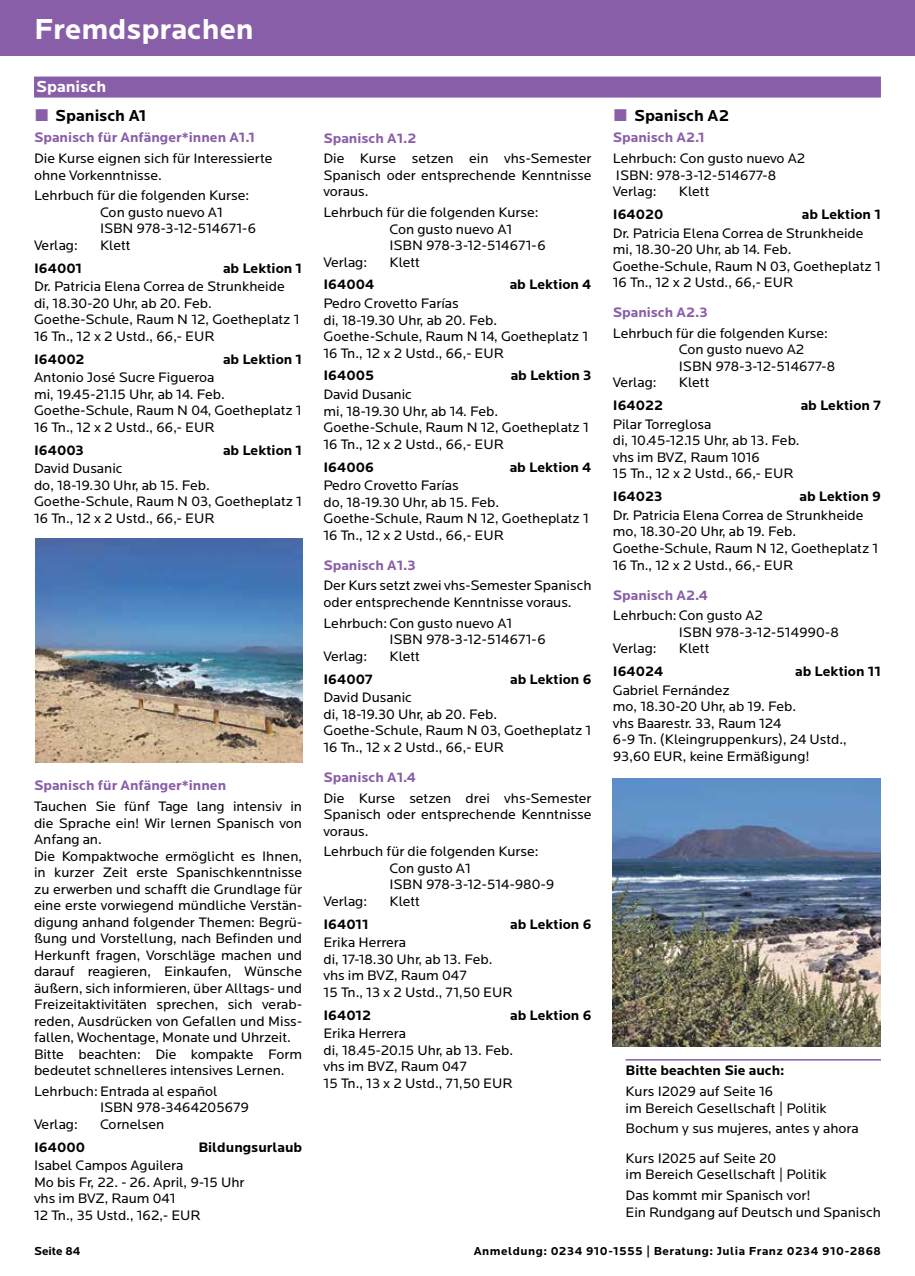
<style>
.page{position:relative;width:915px;height:1276px;background:#fff}
.page>*{position:absolute;margin:0;border:0;box-sizing:border-box;transform-origin:0 0}
.t1{font:700 30px "Locator";color:#fff}
.t2{font:700 16.5px "Locator";color:#000}
.t3{font:700 16.5px "Locator";color:#fff}
.t4{font:14.25px/16.5px "Locator";color:#000}
.t5{font:700 14.25px "Locator";color:#000}
.t6{font:700 14.25px "Locator";color:#895ea8}
.t7{font:700 12px "Locator";letter-spacing:.04em;color:#000}
.s1{font-family:"Arial";font-weight:400;font-size:25.5px;color:#895ea8}
</style>
<div class="page">
<div style="left:0;top:0;width:914px;height:55px;background:#895ea8"></div>
<div style="left:34px;top:77px;width:846px;height:21px;background:#895ea8"></div>
<hr style="left:625px;top:1059px;width:255px;height:1px;background:#895ea8">
<img style="left:35px;top:538px;width:267px;height:225px">
<img style="left:612px;top:778px;width:268px;height:268px">
<h1 class="t1" style="left:34px;top:12px;width:221px">Fremdsprachen</h1>
<p class="t3" style="left:36px;top:78px;width:72px">Spanisch</p>
<p class="t2" style="left:34px;top:106px;width:114px"><span class="s1">■</span> Spanisch A1</p>
<p class="t6" style="left:34px;top:129px;width:222px">Spanisch für Anfänger*innen A1.1</p>
<p class="t4" style="left:34px;top:150px;width:240px">Die Kurse eignen sich für Interessierte ohne Vorkenntnisse.</p>
<p class="t4" style="left:34px;top:188px;width:216px">Lehrbuch für die folgenden Kurse:</p>
<p class="t4" style="left:100px;top:204px;width:124px">Con gusto nuevo A1</p>
<p class="t4" style="left:100px;top:221px;width:158px">ISBN 978-3-12-514671-6</p>
<p class="t4" style="left:34px;top:237px;width:45px">Verlag:</p>
<p class="t4" style="left:100px;top:237px;width:32px">Klett</p>
<p class="t5" style="left:34px;top:260px;width:50px">I64001</p>
<p class="t5" style="left:223px;top:260px;width:81px">ab Lektion 1</p>
<p class="t4" style="left:34px;top:279px;width:267px">Dr. Patricia Elena Correa de Strunkheide di, 18.30-20 Uhr, ab 20. Feb.<br>Goethe-Schule, Raum N 12, Goetheplatz 1<br>16 Tn., 12 x 2 Ustd., 66,- EUR</p>
<p class="t5" style="left:34px;top:351px;width:52px">I64002</p>
<p class="t5" style="left:223px;top:351px;width:81px">ab Lektion 1</p>
<p class="t4" style="left:34px;top:370px;width:269px">Antonio José Sucre Figueroa<br>mi, 19.45-21.15 Uhr, ab 14. Feb.<br>Goethe-Schule, Raum N 04, Goetheplatz 1<br>16 Tn., 12 x 2 Ustd., 66,- EUR</p>
<p class="t5" style="left:34px;top:442px;width:51px">I64003</p>
<p class="t5" style="left:223px;top:442px;width:81px">ab Lektion 1</p>
<p class="t4" style="left:34px;top:461px;width:269px">David Dusanic<br>do, 18-19.30 Uhr, ab 15. Feb.<br>Goethe-Schule, Raum N 03, Goetheplatz 1<br>16 Tn., 12 x 2 Ustd., 66,- EUR</p>
<p class="t6" style="left:34px;top:777px;width:193px">Spanisch für Anfänger*innen</p>
<p class="t4" style="left:34px;top:798px;width:269px">Tauchen Sie fünf Tage lang intensiv in die Sprache ein! Wir lernen Spanisch von Anfang an.<br>Die Kompaktwoche ermöglicht es Ihnen, in kurzer Zeit erste Spanischkenntnisse zu erwerben und schafft die Grundlage für eine erste vorwiegend mündliche Verstän&shy;digung anhand folgender Themen: Begrü&shy;ßung und Vorstellung, nach Befinden und Herkunft fragen, Vorschläge machen und darauf reagieren, Einkaufen, Wünsche äußern, sich informieren, über Alltags- und Freizeitaktivitäten sprechen, sich verab&shy;reden, Ausdrücken von Gefallen und Miss&shy;fallen, Wochentage, Monate und Uhrzeit.<br>Bitte beachten: Die kompakte Form bedeutet schnelleres intensives Lernen.</p>
<p class="t4" style="left:34px;top:1083px;width:185px">Lehrbuch:Entrada al español</p>
<p class="t4" style="left:100px;top:1100px;width:150px">ISBN 978-3464205679</p>
<p class="t4" style="left:34px;top:1116px;width:45px">Verlag:</p>
<p class="t4" style="left:100px;top:1116px;width:66px">Cornelsen</p>
<p class="t5" style="left:34px;top:1139px;width:52px">I64000</p>
<p class="t5" style="left:198px;top:1139px;width:105px">Bildungsurlaub</p>
<p class="t4" style="left:34px;top:1158px;width:212px">Isabel Campos Aguilera<br>Mo bis Fr, 22. - 26. April, 9-15 Uhr vhs im BVZ, Raum 041<br>12 Tn., 35 Ustd., 162,- EUR</p>
<p class="t7" style="left:34px;top:1244px;width:48px">Seite 84</p>
<p class="t6" style="left:323px;top:130px;width:95px">Spanisch A1.2</p>
<p class="t4" style="left:323px;top:151px;width:269px;text-align:justify">Die Kurse setzen ein vhs-Semester Spanisch oder entsprechende Kenntnisse voraus.</p>
<p class="t4" style="left:323px;top:204px;width:216px">Lehrbuch für die folgenden Kurse:</p>
<p class="t4" style="left:389px;top:221px;width:124px">Con gusto nuevo A1</p>
<p class="t4" style="left:389px;top:237px;width:158px">ISBN 978-3-12-514671-6</p>
<p class="t4" style="left:323px;top:254px;width:45px">Verlag:</p>
<p class="t4" style="left:389px;top:254px;width:32px">Klett</p>
<p class="t5" style="left:323px;top:276px;width:52px">I64004</p>
<p class="t5" style="left:509px;top:276px;width:83px">ab Lektion 4</p>
<p class="t4" style="left:323px;top:295px;width:266px">Pedro Crovetto Farías<br>di, 18-19.30 Uhr, ab 20. Feb.<br>Goethe-Schule, Raum N 14, Goetheplatz 1<br>16 Tn., 12 x 2 Ustd., 66,- EUR</p>
<p class="t5" style="left:323px;top:367px;width:52px">I64005</p>
<p class="t5" style="left:510px;top:367px;width:82px">ab Lektion 3</p>
<p class="t4" style="left:323px;top:386px;width:267px">David Dusanic<br>mi, 18-19.30 Uhr, ab 14. Feb.<br>Goethe-Schule, Raum N 12, Goetheplatz 1<br>16 Tn., 12 x 2 Ustd., 66,- EUR</p>
<p class="t5" style="left:323px;top:458px;width:52px">I64006</p>
<p class="t5" style="left:509px;top:458px;width:83px">ab Lektion 4</p>
<p class="t4" style="left:323px;top:477px;width:267px">Pedro Crovetto Farías<br>do, 18-19.30 Uhr, ab 15. Feb.<br>Goethe-Schule, Raum N 12, Goetheplatz 1<br>16 Tn., 12 x 2 Ustd., 66,- EUR</p>
<p class="t6" style="left:323px;top:557px;width:94px">Spanisch A1.3</p>
<p class="t4" style="left:323px;top:578px;width:269px">Der Kurs setzt zwei vhs-Semester Spanisch oder entsprechende Kenntnisse voraus.</p>
<p class="t4" style="left:323px;top:615px;width:190px">Lehrbuch:Con gusto nuevo A1</p>
<p class="t4" style="left:389px;top:631px;width:158px">ISBN 978-3-12-514671-6</p>
<p class="t4" style="left:323px;top:648px;width:45px">Verlag:</p>
<p class="t4" style="left:389px;top:648px;width:32px">Klett</p>
<p class="t5" style="left:323px;top:671px;width:51px">I64007</p>
<p class="t5" style="left:510px;top:671px;width:83px">ab Lektion 6</p>
<p class="t4" style="left:323px;top:689px;width:269px">David Dusanic<br>di, 18-19.30 Uhr, ab 20. Feb.<br>Goethe-Schule, Raum N 03, Goetheplatz 1<br>16 Tn., 12 x 2 Ustd., 66,- EUR</p>
<p class="t6" style="left:323px;top:769px;width:94px">Spanisch A1.4</p>
<p class="t4" style="left:323px;top:790px;width:269px;text-align:justify">Die Kurse setzen drei vhs-Semester Spanisch oder entsprechende Kenntnisse voraus.</p>
<p class="t4" style="left:323px;top:843px;width:216px">Lehrbuch für die folgenden Kurse:</p>
<p class="t4" style="left:389px;top:860px;width:83px">Con gusto A1</p>
<p class="t4" style="left:389px;top:876px;width:166px">ISBN 978-3-12-514-980-9</p>
<p class="t4" style="left:323px;top:893px;width:45px">Verlag:</p>
<p class="t4" style="left:389px;top:893px;width:32px">Klett</p>
<p class="t5" style="left:323px;top:916px;width:47px">I64011</p>
<p class="t5" style="left:510px;top:916px;width:83px">ab Lektion 6</p>
<p class="t4" style="left:323px;top:934px;width:191px">Erika Herrera<br>di, 17-18.30 Uhr, ab 13. Feb. vhs im BVZ, Raum 047<br>15 Tn., 13 x 2 Ustd., 71,50 EUR</p>
<p class="t5" style="left:323px;top:1007px;width:49px">I64012</p>
<p class="t5" style="left:510px;top:1007px;width:83px">ab Lektion 6</p>
<p class="t4" style="left:323px;top:1025px;width:191px">Erika Herrera<br>di, 18.45-20.15 Uhr, ab 13. Feb. vhs im BVZ, Raum 047<br>15 Tn., 13 x 2 Ustd., 71,50 EUR</p>
<p class="t2" style="left:612px;top:106px;width:118px"><span class="s1">■</span> Spanisch A2</p>
<p class="t6" style="left:612px;top:129px;width:93px">Spanisch A2.1</p>
<p class="t4" style="left:612px;top:150px;width:194px">Lehrbuch: Con gusto nuevo A2<br>ISBN: 978-3-12-514677-8<br>Verlag:</p>
<p class="t4" style="left:678px;top:183px;width:32px">Klett</p>
<p class="t5" style="left:612px;top:206px;width:52px">I64020</p>
<p class="t5" style="left:801px;top:206px;width:81px">ab Lektion 1</p>
<p class="t4" style="left:612px;top:225px;width:269px">Dr. Patricia Elena Correa de Strunkheide mi, 18.30-20 Uhr, ab 14. Feb.<br>Goethe-Schule, Raum N 03, Goetheplatz 1<br>16 Tn., 12 x 2 Ustd., 66,- EUR</p>
<p class="t6" style="left:612px;top:304px;width:96px">Spanisch A2.3</p>
<p class="t4" style="left:612px;top:325px;width:216px">Lehrbuch für die folgenden Kurse:</p>
<p class="t4" style="left:678px;top:342px;width:127px">Con gusto nuevo A2</p>
<p class="t4" style="left:678px;top:358px;width:158px">ISBN 978-3-12-514677-8</p>
<p class="t4" style="left:612px;top:375px;width:45px">Verlag:</p>
<p class="t4" style="left:678px;top:375px;width:32px">Klett</p>
<p class="t5" style="left:612px;top:397px;width:52px">I64022</p>
<p class="t5" style="left:800px;top:397px;width:82px">ab Lektion 7</p>
<p class="t4" style="left:612px;top:416px;width:188px">Pilar Torreglosa<br>di, 10.45-12.15 Uhr, ab 13. Feb. vhs im BVZ, Raum 1016<br>15 Tn., 12 x 2 Ustd., 66,- EUR</p>
<p class="t5" style="left:612px;top:488px;width:51px">I64023</p>
<p class="t5" style="left:799px;top:488px;width:83px">ab Lektion 9</p>
<p class="t4" style="left:612px;top:507px;width:267px">Dr. Patricia Elena Correa de Strunkheide mo, 18.30-20 Uhr, ab 19. Feb.<br>Goethe-Schule, Raum N 12, Goetheplatz 1<br>16 Tn., 12 x 2 Ustd., 66,- EUR</p>
<p class="t6" style="left:612px;top:586px;width:97px">Spanisch A2.4</p>
<p class="t4" style="left:612px;top:608px;width:152px">Lehrbuch:Con gusto A2</p>
<p class="t4" style="left:678px;top:624px;width:162px">ISBN 978-3-12-514990-8</p>
<p class="t4" style="left:612px;top:641px;width:45px">Verlag:</p>
<p class="t4" style="left:678px;top:641px;width:32px">Klett</p>
<p class="t5" style="left:612px;top:663px;width:52px">I64024</p>
<p class="t5" style="left:795px;top:663px;width:87px">ab Lektion 11</p>
<p class="t4" style="left:612px;top:682px;width:235px">Gabriel Fernández<br>mo, 18.30-20 Uhr, ab 19. Feb.<br>vhs Baarestr. 33, Raum 124<br>6-9 Tn. (Kleingruppenkurs), 24 Ustd.,<br>93,60 EUR, keine Ermäßigung!</p>
<p class="t5" style="left:625px;top:1062px;width:160px">Bitte beachten Sie auch:</p>
<p class="t4" style="left:625px;top:1083px;width:203px">Kurs I2029 auf Seite 16<br>im Bereich Gesellschaft | Politik</p>
<p class="t4" style="left:625px;top:1114px;width:234px;line-height:29.2px">Bochum y sus mujeres, antes y ahora<br>Kurs I2025 auf Seite 20</p>
<p class="t4" style="left:625px;top:1164px;width:203px;line-height:20.7px">im Bereich Gesellschaft | Politik<br>Das kommt mir Spanisch vor!</p>
<p class="t4" style="left:625px;top:1204px;width:257px">Ein Rundgang auf Deutsch und Spanisch</p>
<p class="t7" style="left:473px;top:1244px;width:408px">Anmeldung: 0234 910-1555 | Beratung: Julia Franz 0234 910-2868</p>
</div>
